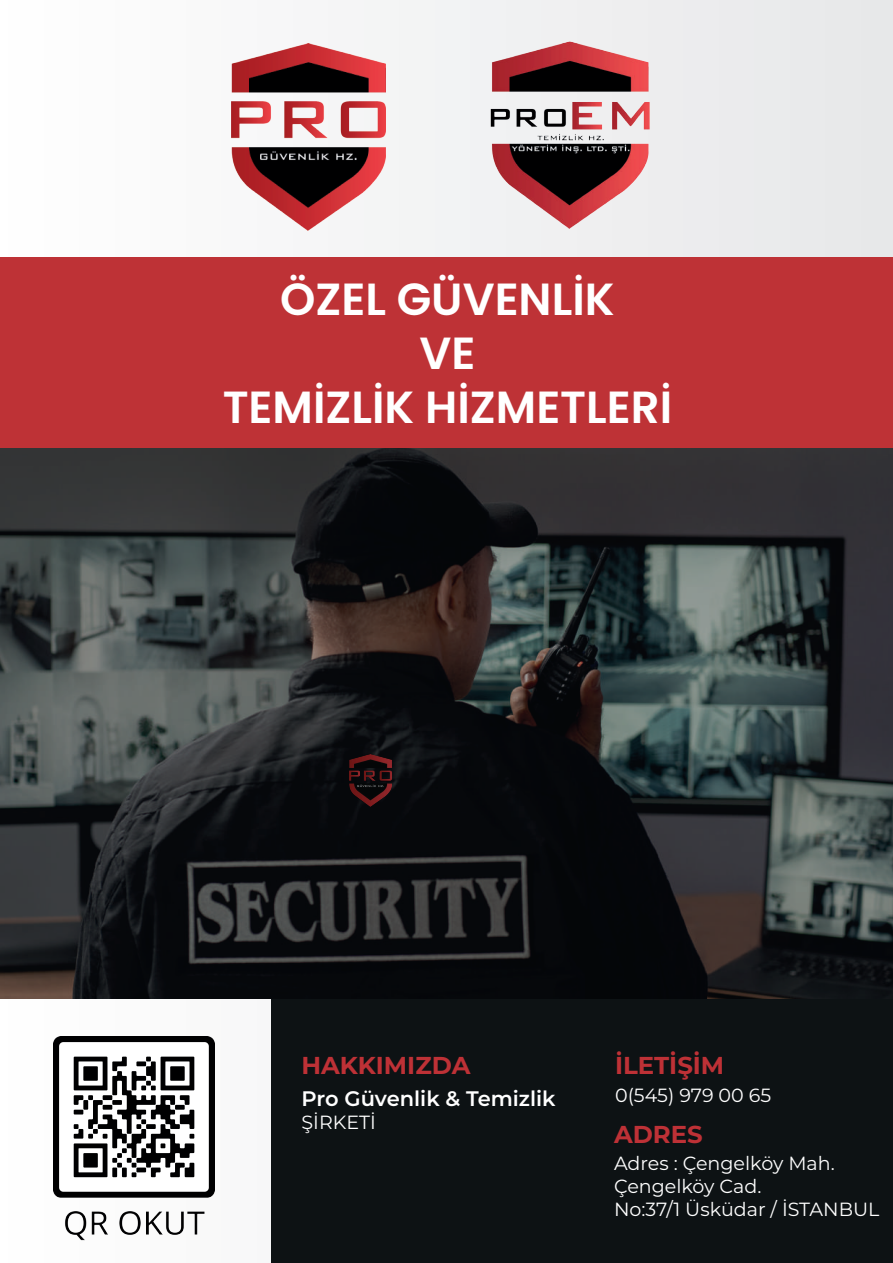
<style>
.page{position:relative;width:893px;height:1263px;background:#fff}
.page>*{position:absolute;margin:0;border:0;box-sizing:border-box;transform-origin:0 0}
.t1{font:600 45px/54px "Poppins";color:#fff;text-align:center}
.t2{font:700 24.45px "Montserrat";color:#be3136}
.t3{font:600 21px "Montserrat";color:#fff}
.t4{font:19.05px/23px "Montserrat";color:#fff}
</style>
<div class="page">
<div style="left:0;top:0;width:893px;height:1263px;background:linear-gradient(to right,#fdfdfd,#e7e8e9)"></div>
<div style="left:271px;top:434px;width:622px;height:829px;background:#0d1214"></div>
<svg style="left:0;top:447px;width:893px;height:552px"></svg>
<img style="left:231px;top:43px;width:154px;height:187px">
<div style="left:0;top:257px;width:893px;height:190px;background:#be3236"></div>
<img style="left:54px;top:1037px;width:160px;height:204px">
<img style="left:400px;top:13px;width:341px;height:240px">
<h1 class="t1" style="left:223px;top:273px;width:451px">ÖZEL GÜVENLİK<br>VE<br>TEMİZLİK HİZMETLERİ</h1>
<p class="t2" style="left:301px;top:1048px;width:170px">HAKKIMIZDA</p>
<p class="t2" style="left:615px;top:1048px;width:111px">İLETİŞİM</p>
<p class="t3" style="left:302px;top:1084px;width:255px">Pro Güvenlik &amp; Temizlik</p>
<p class="t4" style="left:302px;top:1110px;width:76px">ŞİRKETİ</p>
<p class="t4" style="left:615px;top:1083px;width:158px">0(545) 979 00 65</p>
<p class="t2" style="left:614px;top:1116px;width:90px">ADRES</p>
<p class="t4" style="left:614px;top:1151px;width:267px">Adres : Çengelköy Mah.<br>Çengelköy Cad.<br>No:37/1 Üsküdar / İSTANBUL</p>
</div>
